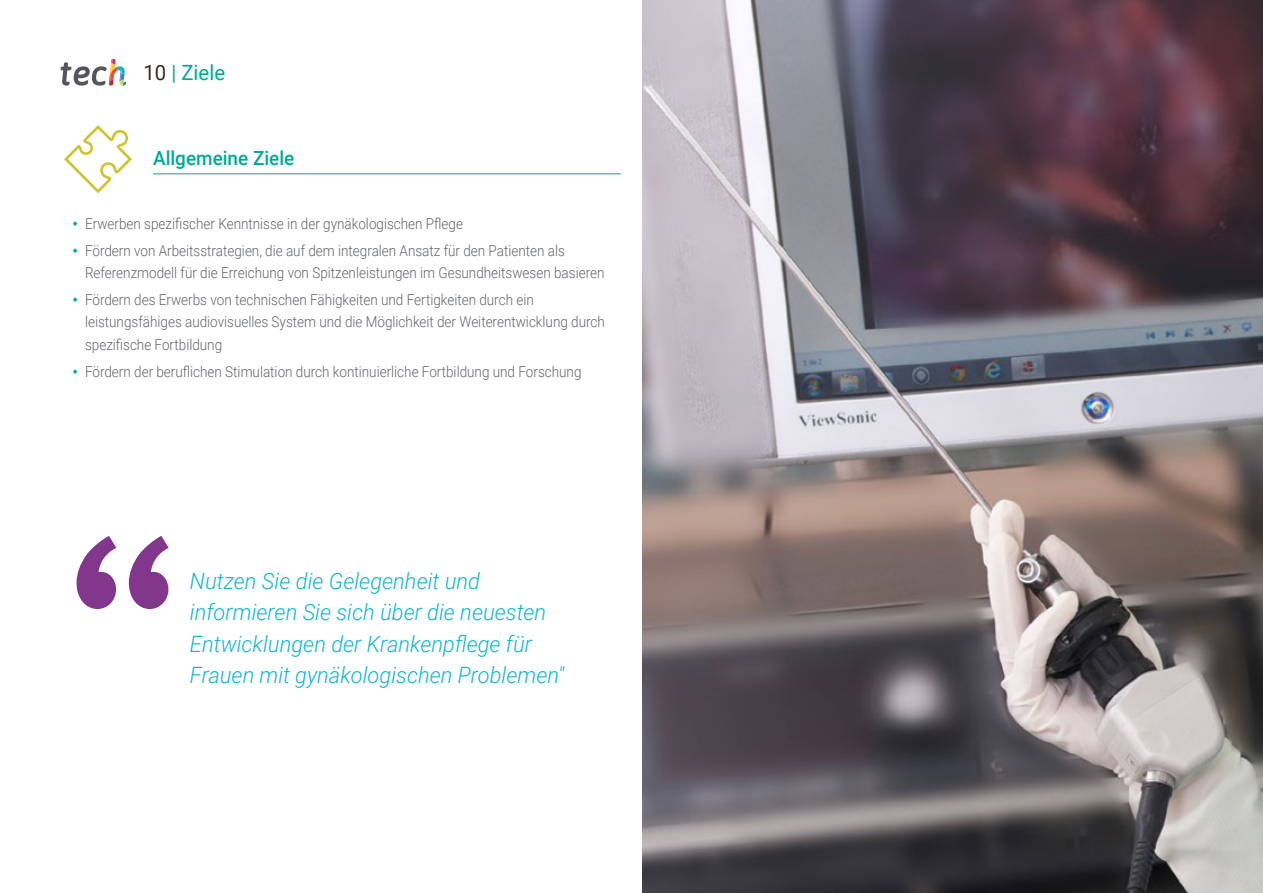
<style>
.page{position:relative;width:1263px;height:893px;background:#fff}
.page>*{position:absolute;margin:0;border:0;box-sizing:border-box;transform-origin:0 0}
.t1{font:italic 300 22.5px/31.5px "Roboto";color:#0fb6cf}
.t2{font:21px "Roboto";color:#00a996}
.t3{font:500 19.5px "Roboto";color:#00a996}
.t4{font:300 15px/26.7px "Roboto";color:#61646a;scale:.9 1}
.s1{color:#312e20}
</style>
<div class="page">
<hr style="left:153px;top:173px;width:468px;height:1px;background:#00a996">
<svg style="left:64px;top:125px;width:68px;height:68px"></svg>
<img style="left:642px;top:0;width:621px;height:893px">
<svg style="left:77px;top:536px;width:92px;height:73px"></svg>
<svg style="left:61px;top:59px;width:65px;height:27px"></svg>
<h2 class="t2" style="left:144px;top:57px;width:83px"><span class="s1">10</span> | Ziele</h2>
<h3 class="t3" style="left:153px;top:145px;width:143px">Allgemeine Ziele</h3>
<p class="t4" style="left:85px;top:210px;width:535px">Erwerben spezifischer Kenntnisse in der gynäkologischen Pflege<br>Fördern von Arbeitsstrategien, die auf dem integralen Ansatz für den Patienten als</p>
<p class="t4" style="left:85px;top:259px;width:579px">Referenzmodell für die Erreichung von Spitzenleistungen im Gesundheitswesen basieren<br>Fördern des Erwerbs von technischen Fähigkeiten und Fertigkeiten durch ein</p>
<p class="t4" style="left:85px;top:310px;width:579px;line-height:22.5px">leistungsfähiges audiovisuelles System und die Möglichkeit der Weiterentwicklung durch spezifische Fortbildung</p>
<p class="t4" style="left:85px;top:357px;width:553px">Fördern der beruflichen Stimulation durch kontinuierliche Fortbildung und Forschung</p>
<h1 class="t1" style="left:190px;top:564px;width:376px">Nutzen Sie die Gelegenheit und informieren Sie sich über die neuesten Entwicklungen der Krankenpflege für Frauen mit gynäkologischen Problemen"</h1>
</div>
